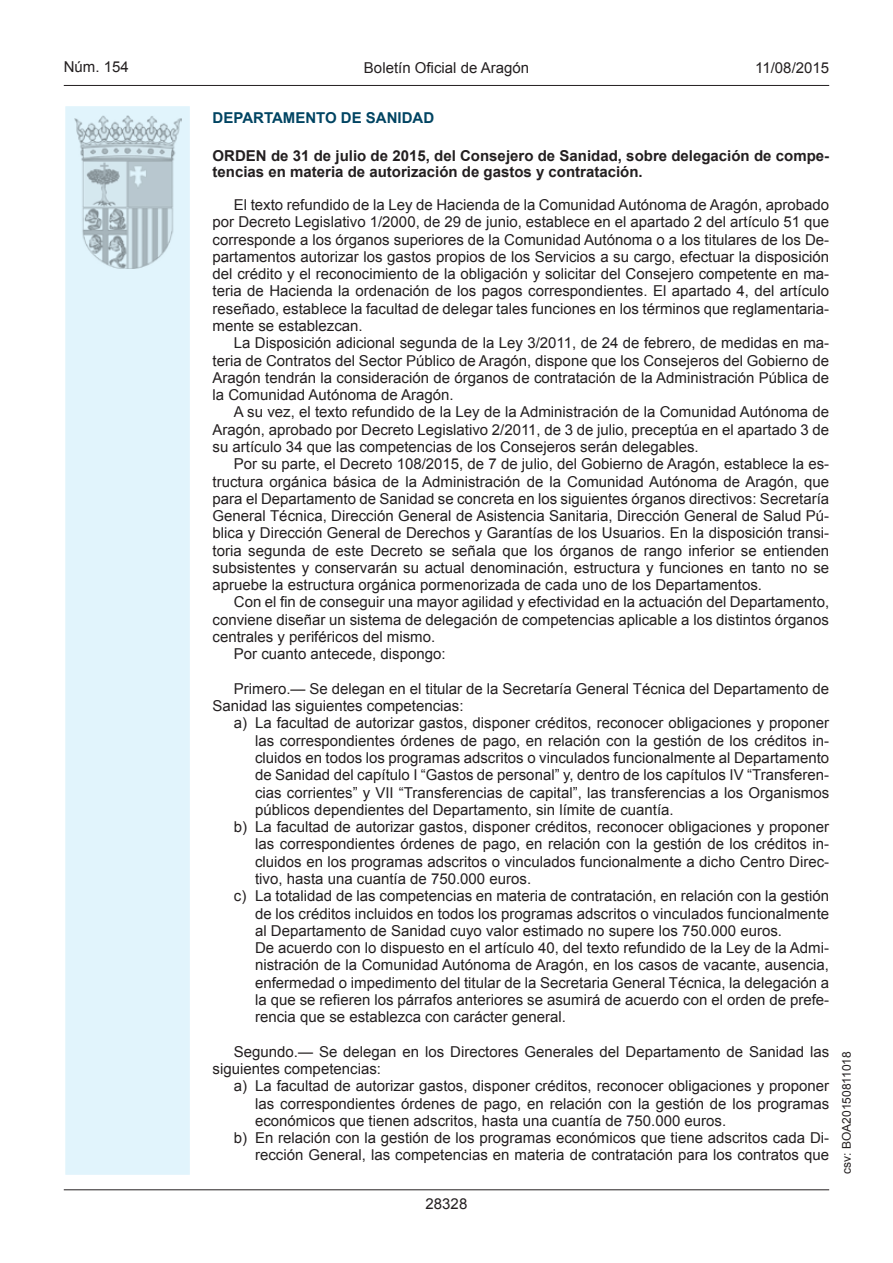
<style>
.page{position:relative;width:893px;height:1263px;background:#fff}
.page>*{position:absolute;margin:0;border:0;box-sizing:border-box;transform-origin:0 0}
.t1{font:15px/17.2px "Arial";color:#231f20;text-align:justify}
.t2{font:700 15px/16.5px "Arial";color:#231f20}
.t3{font:700 15px "Arial";color:#004462}
.t4{font:12px "Arial";color:#231f20}
</style>
<div class="page">
<hr style="left:64px;top:85px;width:765px;height:1px;background:#231f20">
<div style="left:64px;top:105px;width:127px;height:1071px;background:#e1f4fc;border:2px solid #fff"></div>
<img style="left:75px;top:115px;width:106px;height:153px">
<hr style="left:64px;top:1189px;width:765px;height:1px;background:#231f20">
<p class="t1" style="left:64px;top:59px;width:67px">Núm. 154</p>
<p class="t1" style="left:364px;top:59px;width:167px">Boletín Oficial de Aragón</p>
<p class="t1" style="left:755px;top:59px;width:75px">11/08/2015</p>
<p class="t3" style="left:213px;top:108px;width:223px">DEPARTAMENTO DE SANIDAD</p>
<p class="t2" style="left:213px;top:148px;width:618px">ORDEN de 31 de julio de 2015, del Consejero de Sanidad, sobre delegación de compe&shy;tencias en materia de autorización de gastos y contratación.</p>
<p class="t1" style="left:213px;top:196px;width:618px;text-indent:21px">El texto refundido de la Ley de Hacienda de la Comunidad Autónoma de Aragón, aprobado por Decreto Legislativo 1/2000, de 29 de junio, establece en el apartado 2 del artículo 51 que corresponde a los órganos superiores de la Comunidad Autónoma o a los titulares de los De&shy;partamentos autorizar los gastos propios de los Servicios a su cargo, efectuar la disposición del crédito y el reconocimiento de la obligación y solicitar del Consejero competente en ma&shy;teria de Hacienda la ordenación de los pagos correspondientes. El apartado 4, del artículo reseñado, establece la facultad de delegar tales funciones en los términos que reglamentaria&shy;mente se establezcan.</p>
<p class="t1" style="left:213px;top:334px;width:618px;text-indent:21px">La Disposición adicional segunda de la Ley 3/2011, de 24 de febrero, de medidas en ma&shy;teria de Contratos del Sector Público de Aragón, dispone que los Consejeros del Gobierno de Aragón tendrán la consideración de órganos de contratación de la Administración Pública de la Comunidad Autónoma de Aragón.</p>
<p class="t1" style="left:213px;top:404px;width:618px;text-indent:21px">A su vez, el texto refundido de la Ley de la Administración de la Comunidad Autónoma de Aragón, aprobado por Decreto Legislativo 2/2011, de 3 de julio, preceptúa en el apartado 3 de su artículo 34 que las competencias de los Consejeros serán delegables.</p>
<p class="t1" style="left:213px;top:455px;width:618px;text-indent:21px">Por su parte, el Decreto 108/2015, de 7 de julio, del Gobierno de Aragón, establece la es&shy;tructura orgánica básica de la Administración de la Comunidad Autónoma de Aragón, que para el Departamento de Sanidad se concreta en los siguientes órganos directivos: Secretaría General Técnica, Dirección General de Asistencia Sanitaria, Dirección General de Salud Pú&shy;blica y Dirección General de Derechos y Garantías de los Usuarios. En la disposición transi&shy;toria segunda de este Decreto se señala que los órganos de rango inferior se entienden subsistentes y conservarán su actual denominación, estructura y funciones en tanto no se apruebe la estructura orgánica pormenorizada de cada uno de los Departamentos.</p>
<p class="t1" style="left:234px;top:594px;width:597px">Con el fin de conseguir una mayor agilidad y efectividad en la actuación del Departamento,</p>
<p class="t1" style="left:213px;top:611px;width:618px">conviene diseñar un sistema de delegación de competencias aplicable a los distintos órganos</p>
<p class="t1" style="left:213px;top:628px;width:224px">centrales y periféricos del mismo.</p>
<p class="t1" style="left:234px;top:646px;width:213px">Por cuanto antecede, dispongo:</p>
<p class="t1" style="left:213px;top:680px;width:618px;text-indent:21px">Primero.— Se delegan en el titular de la Secretaría General Técnica del Departamento de<br>Sanidad las siguientes competencias:</p>
<p class="t1" style="left:234px;top:715px;width:597px">a) La facultad de autorizar gastos, disponer créditos, reconocer obligaciones y proponer</p>
<p class="t1" style="left:255px;top:732px;width:576px">las correspondientes órdenes de pago, en relación con la gestión de los créditos in-</p>
<p class="t1" style="left:255px;top:749px;width:576px">cluidos en todos los programas adscritos o vinculados funcionalmente al Departamento</p>
<p class="t1" style="left:255px;top:766px;width:576px">de Sanidad del capítulo I “Gastos de personal” y, dentro de los capítulos IV “Transferen-</p>
<p class="t1" style="left:255px;top:784px;width:576px">cias corrientes” y VII “Transferencias de capital”, las transferencias a los Organismos</p>
<p class="t1" style="left:255px;top:801px;width:420px">públicos dependientes del Departamento, sin límite de cuantía.</p>
<p class="t1" style="left:234px;top:818px;width:597px">b) La facultad de autorizar gastos, disponer créditos, reconocer obligaciones y proponer</p>
<p class="t1" style="left:255px;top:836px;width:576px">las correspondientes órdenes de pago, en relación con la gestión de los créditos in-</p>
<p class="t1" style="left:255px;top:853px;width:576px">cluidos en los programas adscritos o vinculados funcionalmente a dicho Centro Direc-</p>
<p class="t1" style="left:255px;top:870px;width:278px">tivo, hasta una cuantía de 750.000 euros.</p>
<p class="t1" style="left:234px;top:887px;width:597px">c) La totalidad de las competencias en materia de contratación, en relación con la gestión</p>
<p class="t1" style="left:255px;top:905px;width:575px">de los créditos incluidos en todos los programas adscritos o vinculados funcionalmente</p>
<p class="t1" style="left:255px;top:922px;width:528px">al Departamento de Sanidad cuyo valor estimado no supere los 750.000 euros.</p>
<p class="t1" style="left:255px;top:939px;width:575px">De acuerdo con lo dispuesto en el artículo 40, del texto refundido de la Ley de la Admi-</p>
<p class="t1" style="left:255px;top:957px;width:575px">nistración de la Comunidad Autónoma de Aragón, en los casos de vacante, ausencia,</p>
<p class="t1" style="left:255px;top:974px;width:576px">enfermedad o impedimento del titular de la Secretaria General Técnica, la delegación a</p>
<p class="t1" style="left:255px;top:991px;width:576px">la que se refieren los párrafos anteriores se asumirá de acuerdo con el orden de prefe-</p>
<p class="t1" style="left:255px;top:1008px;width:312px">rencia que se establezca con carácter general.</p>
<p class="t1" style="left:213px;top:1043px;width:618px;text-indent:21px">Segundo.— Se delegan en los Directores Generales del Departamento de Sanidad las siguientes competencias:</p>
<p class="t1" style="left:234px;top:1077px;width:597px">a) La facultad de autorizar gastos, disponer créditos, reconocer obligaciones y proponer</p>
<p class="t1" style="left:255px;top:1095px;width:575px">las correspondientes órdenes de pago, en relación con la gestión de los programas</p>
<p class="t1" style="left:255px;top:1112px;width:473px">económicos que tienen adscritos, hasta una cuantía de 750.000 euros.</p>
<p class="t1" style="left:234px;top:1129px;width:597px">b) En relación con la gestión de los programas económicos que tiene adscritos cada Di-</p>
<p class="t1" style="left:255px;top:1147px;width:576px">rección General, las competencias en materia de contratación para los contratos que</p>
<p class="t1" style="left:426px;top:1195px;width:43px">28328</p>
<p class="t4" style="left:839px;top:1174px;width:124px;rotate:-90deg">csv: BOA20150811018</p>
</div>
